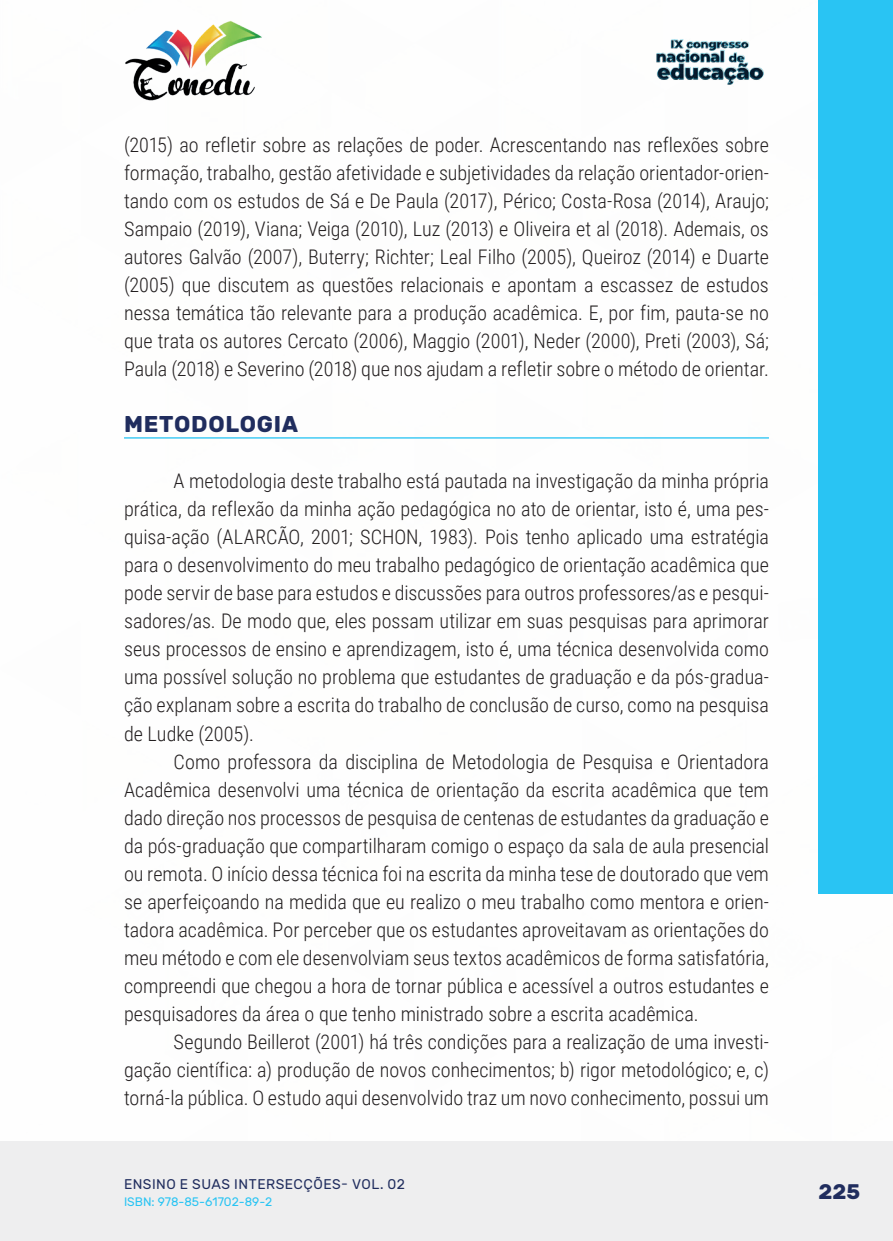
<style>
.page{position:relative;width:893px;height:1241px;background:#fff}
.page>*{position:absolute;margin:0;border:0;box-sizing:border-box;transform-origin:0 0}
._10_SUBTITULO{font:700 22.75px "Rubik";letter-spacing:.03em;color:#202d5e}
.t1{font:700 21px "Rubik";color:#202d5e}
._9_CORPO{font:300 20.12px/28px "Roboto Condensed";color:#231f20;text-align:justify}
.t2{font:14px "Rubik";letter-spacing:.035em;color:#202d5e}
.t3{font:12.25px "Rubik";color:#29c4f3}
</style>
<div class="page">
<div style="left:0;top:1141px;width:893px;height:99px;background:#eeeeef"></div>
<img style="left:125px;top:20px;width:137px;height:81px">
<img style="left:656px;top:39px;width:108px;height:46px">
<div style="left:819px;top:0;width:74px;height:893px;background:#29c4f3"></div>
<hr style="left:124px;top:437px;width:645px;height:1px;background:#29c4f3">
<p class="_9_CORPO" style="left:124px;top:130px;width:646px">(2015) ao refletir sobre as relações de poder. Acrescentando nas reflexões sobre formação, trabalho, gestão afetividade e subjetividades da relação orientador-orien&shy;tando com os estudos de Sá e De Paula (2017), Périco; Costa-Rosa (2014), Araujo; Sampaio (2019), Viana; Veiga (2010), Luz (2013) e Oliveira et al (2018). Ademais, os autores Galvão (2007), Buterry; Richter; Leal Filho (2005), Queiroz (2014) e Duarte (2005) que discutem as questões relacionais e apontam a escassez de estudos nessa temática tão relevante para a produção acadêmica. E, por fim, pauta-se no que trata os autores Cercato (2006), Maggio (2001), Neder (2000), Preti (2003), Sá; Paula (2018) e Severino (2018) que nos ajudam a refletir sobre o método de orientar.</p>
<p class="_10_SUBTITULO" style="left:124px;top:411px;width:176px">METODOLOGIA</p>
<p class="_9_CORPO" style="left:124px;top:466px;width:646px;text-indent:50px">A metodologia deste trabalho está pautada na investigação da minha própria prática, da reflexão da minha ação pedagógica no ato de orientar, isto é, uma pes&shy;quisa-ação (ALARCÃO, 2001; SCHON, 1983). Pois tenho aplicado uma estratégia para o desenvolvimento do meu trabalho pedagógico de orientação acadêmica que pode servir de base para estudos e discussões para outros professores/as e pesqui&shy;sadores/as. De modo que, eles possam utilizar em suas pesquisas para aprimorar seus processos de ensino e aprendizagem, isto é, uma técnica desenvolvida como uma possível solução no problema que estudantes de graduação e da pós-gradua&shy;ção explanam sobre a escrita do trabalho de conclusão de curso, como na pesquisa de Ludke (2005).</p>
<p class="_9_CORPO" style="left:124px;top:746px;width:646px;text-indent:50px">Como professora da disciplina de Metodologia de Pesquisa e Orientadora Acadêmica desenvolvi uma técnica de orientação da escrita acadêmica que tem dado direção nos processos de pesquisa de centenas de estudantes da graduação e da pós-graduação que compartilharam comigo o espaço da sala de aula presencial ou remota. O início dessa técnica foi na escrita da minha tese de doutorado que vem se aperfeiçoando na medida que eu realizo o meu trabalho como mentora e orien&shy;tadora acadêmica. Por perceber que os estudantes aproveitavam as orientações do meu método e com ele desenvolviam seus textos acadêmicos de forma satisfatória, compreendi que chegou a hora de tornar pública e acessível a outros estudantes e pesquisadores da área o que tenho ministrado sobre a escrita acadêmica.</p>
<p class="_9_CORPO" style="left:124px;top:1026px;width:646px;text-indent:50px">Segundo Beillerot (2001) há três condições para a realização de uma investi&shy;gação científica: a) produção de novos conhecimentos; b) rigor metodológico; e, c) torná-la pública. O estudo aqui desenvolvido traz um novo conhecimento, possui um</p>
<p class="t2" style="left:124px;top:1175px;width:282px">ENSINO E SUAS INTERSECÇÕES- VOL. 02</p>
<p class="t3" style="left:124px;top:1194px;width:150px">ISBN: 978-85-61702-89-2</p>
<p class="t1" style="left:819px;top:1179px;width:43px">225</p>
</div>
